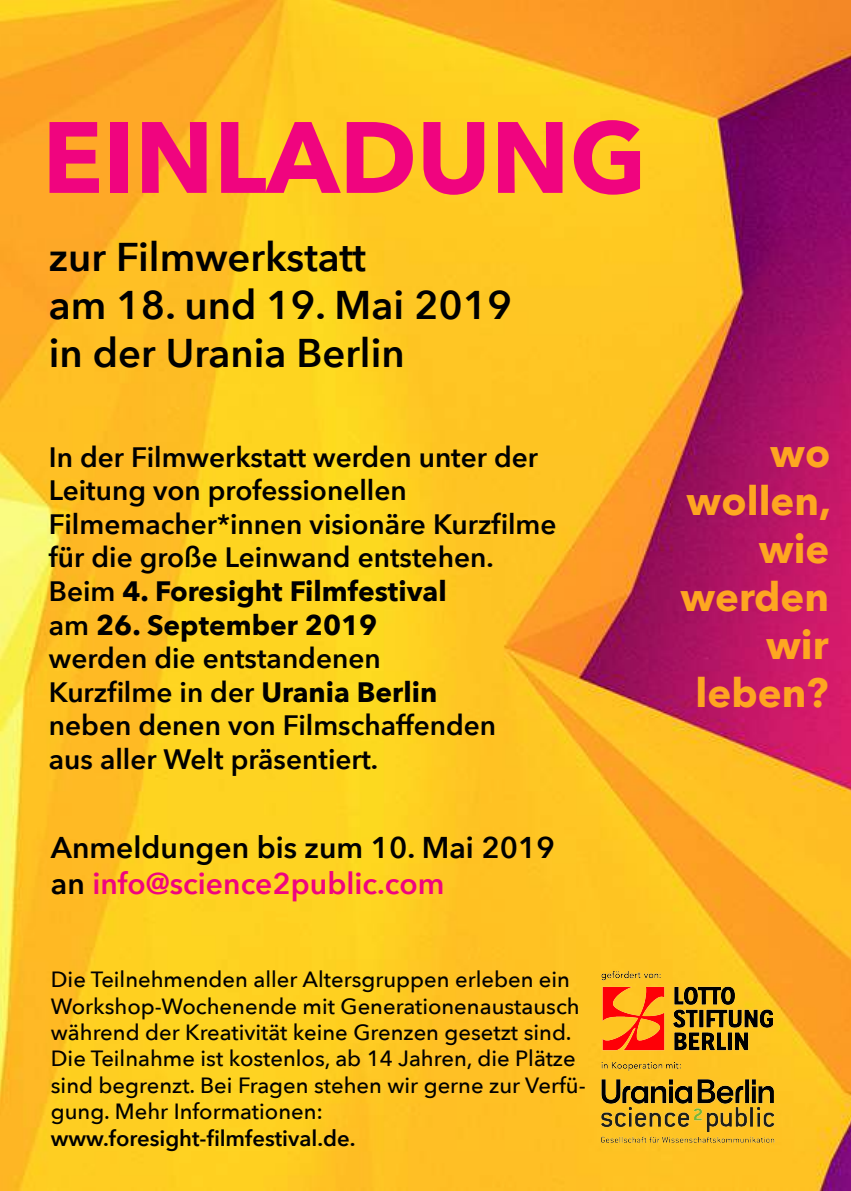
<style>
.page{position:relative;width:851px;height:1191px;background:#fff}
.page>*{position:absolute;margin:0;border:0;box-sizing:border-box;transform-origin:0 0}
.t1{font:700 100px "Avenir Next";color:#f0047f}
.t2{font:600 40px/48px "Avenir Next";color:#000}
.t3{font:700 40px/48px "Avenir Next";color:#fea621;text-align:right}
.t4{font:600 30px/36px "Avenir Next";color:#000}
.t5{font:600 28px/33.6px "Avenir Next";color:#000}
.t6{font:500 22px/26.4px "Avenir Next";color:#000}
.t7{font:600 22px "Avenir Next";color:#000}
.s1{font-weight:700}
.s2{color:#f0047f}
</style>
<div class="page">
<img style="left:0;top:0;width:850px;height:1191px">
<img style="left:593px;top:971px;width:189px;height:180px">
<h1 class="t1" style="left:42px;top:71px;width:606px">EINLADUNG</h1>
<h2 class="t2" style="left:49px;top:232px;width:464px">zur Filmwerkstatt<br>am 18. und 19. Mai 2019 in der Urania Berlin</h2>
<p class="t5" style="left:49px;top:439px;width:509px">In der Filmwerkstatt werden unter der<br>Leitung von professionellen<br>Filmemacher*innen visionäre Kurzfilme für die große Leinwand entstehen.<br>Beim <span class="s1">4. Foresight Filmfestival<br></span>am <span class="s1">26. September 2019<br></span>werden die entstandenen<br>Kurzfilme in der <span class="s1">Urania Berlin<br></span>neben denen von Filmschaffenden<br>aus aller Welt präsentiert.</p>
<h2 class="t3" style="left:680px;top:428px;width:152px">wo wollen, wie werden wir leben?</h2>
<p class="t4" style="left:51px;top:828px;width:505px">Anmeldungen bis zum 10. Mai 2019 an <span class="s2">info@science2public.com</span></p>
<p class="t6" style="left:51px;top:965px;width:536px">Die Teilnehmenden aller Altersgruppen erleben ein Workshop-Wochenende mit Generationenaustausch während der Kreativität keine Grenzen gesetzt sind.<br>Die Teilnahme ist kostenlos, ab 14 Jahren, die Plätze sind begrenzt. Bei Fragen stehen wir gerne zur Verfü&shy;gung. Mehr Informationen:</p>
<p class="t7" style="left:51px;top:1119px;width:306px">www.foresight-filmfestival.de.</p>
</div>
